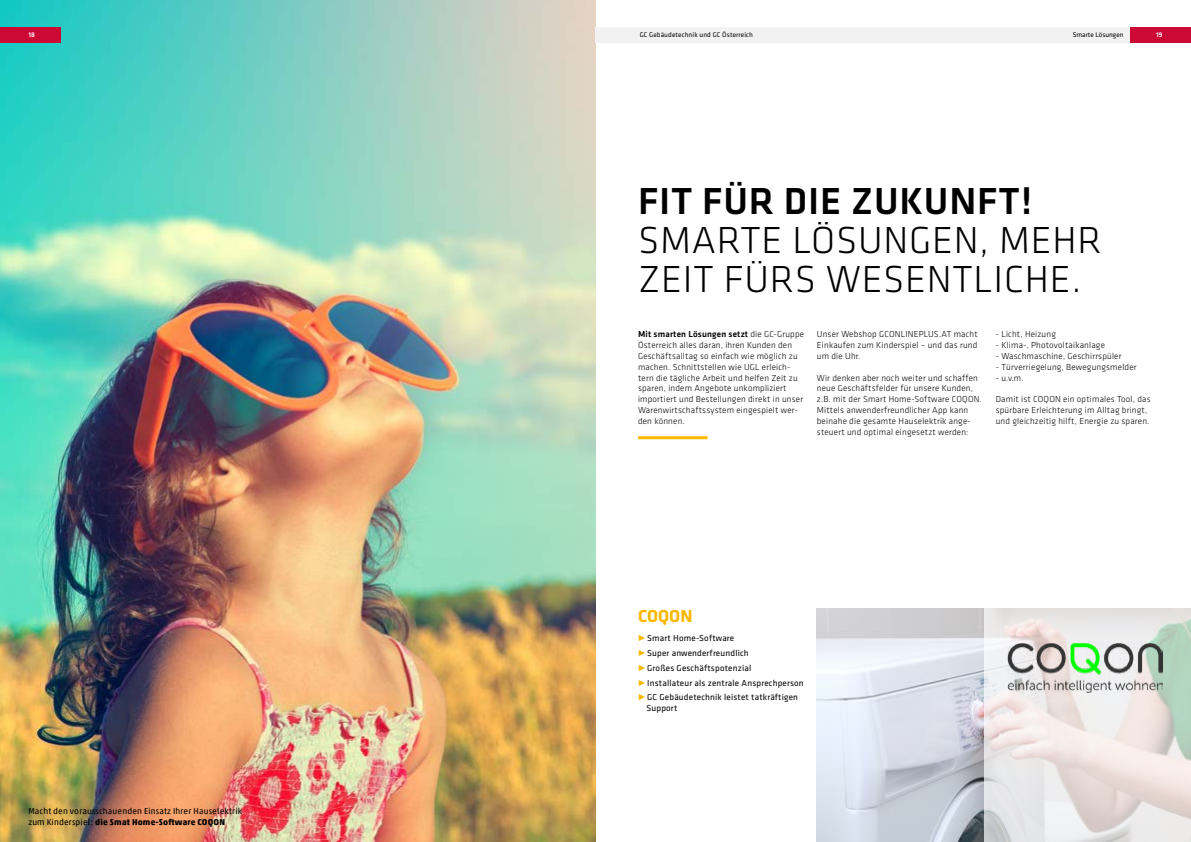
<style>
.page{position:relative;width:1191px;height:842px;background:#fff}
.page>*{position:absolute;margin:0;border:0;box-sizing:border-box;transform-origin:0 0}
.t1{font:300 39px/39px "GC Klavika Fein";letter-spacing:.02em;color:#000}
.t2{font:500 39px "GC Klavika Fein";letter-spacing:.02em;color:#000}
.t3{font:700 18px "GC Klavika";color:#fbb800}
.t4{font:300 9px/10.8px "GC Klavika Fein";letter-spacing:.02em;color:#000}
.t5{font:9px/10.8px "GC Klavika";letter-spacing:.02em;color:#000}
.t6{font:8.5px/10.2px "Akko Pro";letter-spacing:.02em;color:#000}
.t7{font:7px "GC Klavika";letter-spacing:.02em;color:#000}
.t8{font:7px "GC Klavika";color:#000}
.t9{font:500 7px "GC Klavika Fein";color:#fff}
.s1{font-weight:700}
.s2{font-weight:500}
.s3{font-family:"GC Klavika Fein";font-weight:500;color:#fbb800}
</style>
<div class="page">
<div style="left:1130px;top:27px;width:61px;height:16px;background:#cc0935"></div>
<img style="left:0;top:0;width:595px;height:842px">
<div style="left:0;top:27px;width:61px;height:16px;background:#cc0935"></div>
<div style="left:595px;top:27px;width:535px;height:16px;background:#f2f2f2"></div>
<img style="left:817px;top:608px;width:166px;height:234px">
<svg style="left:983px;top:608px;width:208px;height:234px;background:#e5e2df"></svg>
<img style="left:1007px;top:642px;width:155px;height:50px">
<hr style="left:638px;top:436px;width:69px;height:3px;background:#fbba00">
<p class="t7" style="left:639px;top:31px;width:115px">GC Gebäudetechnik und GC Österreich</p>
<p class="t8" style="left:1072px;top:31px;width:52px">Smarte Lösungen</p>
<p class="t9" style="left:28px;top:30px;width:8px">18</p>
<p class="t9" style="left:1156px;top:30px;width:8px">19</p>
<h1 class="t2" style="left:638px;top:174px;width:395px">FIT FÜR DIE ZUKUNFT!</h1>
<h1 class="t1" style="left:638px;top:220px;width:465px">SMARTE LÖSUNGEN, MEHR<br>ZEIT FÜRS WESENTLICHE.</h1>
<p class="t6" style="left:28px;top:806px;width:215px">Macht den vorausschauenden Einsatz Ihrer Hauselektrik zum Kinderspiel: <span class="s1">die Smat Home-Software COQON</span></p>
<p class="t4" style="left:638px;top:329px;width:168px"><span class="s2">Mit smarten Lösungen setzt</span> die GC-Gruppe Österreich alles daran, ihren Kunden den Geschäftsalltag so einfach wie möglich zu machen. Schnittstellen wie UGL erleich&shy;tern die tägliche Arbeit und helfen Zeit zu sparen, indem Angebote unkompliziert importiert und Bestellungen direkt in unser Warenwirtschaftssystem eingespielt wer&shy;den können.</p>
<p class="t4" style="left:817px;top:329px;width:162px;text-align:justify">Unser Webshop GCONLINEPLUS.AT macht Einkaufen zum Kinderspiel – und das rund um die Uhr.</p>
<p class="t4" style="left:817px;top:372px;width:166px">Wir denken aber noch weiter und schaffen neue Geschäftsfelder für unsere Kunden, z.B. mit der Smart Home-Software COQON.<br>Mittels anwenderfreundlicher App kann beinahe die gesamte Hauselektrik ange&shy;steuert und optimal eingesetzt werden:</p>
<p class="t4" style="left:995px;top:329px;width:62px">- Licht, Heizung</p>
<p class="t4" style="left:995px;top:340px;width:111px">- Klima-, Photovoltaikanlage</p>
<p class="t4" style="left:995px;top:350px;width:127px">- Waschmaschine, Geschirrspüler</p>
<p class="t4" style="left:995px;top:361px;width:142px">- Türverriegelung, Bewegungsmelder</p>
<p class="t4" style="left:995px;top:372px;width:29px">- u.v.m.</p>
<p class="t4" style="left:995px;top:394px;width:156px">Damit ist COQON ein optimales Tool, das spürbare Erleichterung im Alltag bringt, und gleichzeitig hilft, Energie zu sparen.</p>
<h2 class="t3" style="left:638px;top:603px;width:56px">COQON</h2>
<p class="t5" style="left:638px;top:632px;width:98px"><span class="s3">•</span> Smart Home-Software</p>
<p class="t5" style="left:638px;top:647px;width:112px"><span class="s3">•</span> Super anwenderfreundlich</p>
<p class="t5" style="left:638px;top:662px;width:115px"><span class="s3">•</span> Großes Geschäftspotenzial</p>
<p class="t5" style="left:638px;top:677px;width:167px"><span class="s3">•</span> Installateur als zentrale Ansprechperson</p>
<p class="t5" style="left:646px;top:692px;width:153px;text-indent:-8px"><span class="s3">•</span> GC Gebäudetechnik leistet tatkräftigen<br>Support</p>
</div>
